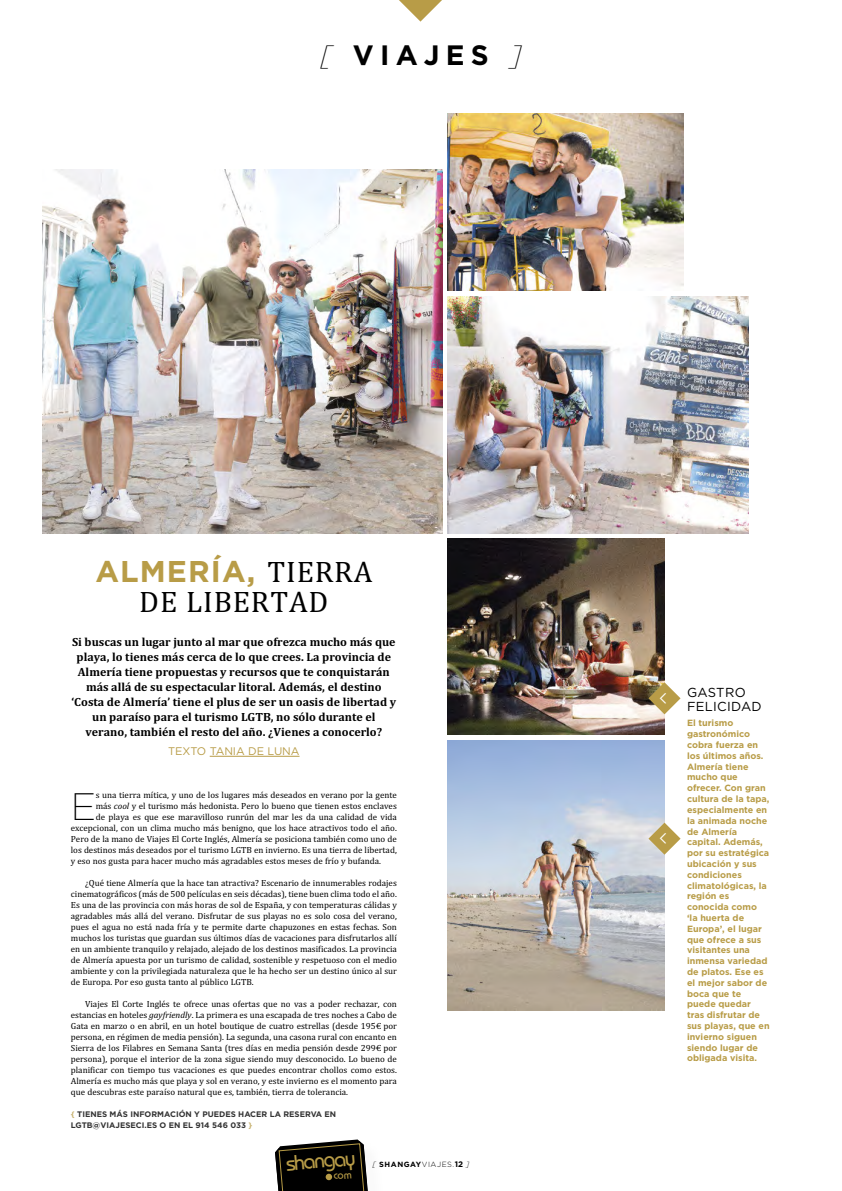
<style>
.page{position:relative;width:842px;height:1191px;background:#fff}
.page>*{position:absolute;margin:0;border:0;box-sizing:border-box;transform-origin:0 0}
.t1{font:200 38.3px "Gotham";color:#000}
.t2{font:700 30px "Gotham";letter-spacing:.035em;color:#b89c47}
.t3{font:30px "Cambria";letter-spacing:.03em;color:#000}
.t4{font:700 28px "Gotham";letter-spacing:.22em;color:#000}
.t5{font:500 21.2px "Bauhaus";color:#b89c47}
.t6{font:13px/14px "Gotham";letter-spacing:.02em;color:#000}
.t7{font:12px/15px "Cambria Bold OTF";color:#000;text-align:center}
.t8{font:11px "Gotham";letter-spacing:-.01em;color:#b89c47}
.t9{font:9px/11px "Cambria";color:#000;text-align:justify}
.t10{font:700 9px/10.8px "Gotham";color:#b89c47}
.t11{font:700 8px/11px "Gotham";color:#333}
.t12{font:700 7.5px "Gotham";letter-spacing:.075em;color:#000}
.s1{font-weight:200;font-style:italic}
.s2{font-family:"Cambria";font-weight:400;color:#000}
.s3{font-style:italic}
.s4{color:#c6b06c}
.s5{font-weight:300;font-style:italic}
.s6{font-weight:300}
.s7{font-size:8px}
</style>
<div class="page">
<img style="left:448px;top:113px;width:235px;height:178px">
<img style="left:448px;top:296px;width:300px;height:237px">
<img style="left:43px;top:169px;width:399px;height:364px">
<hr style="left:210px;top:756px;width:89px;height:1px;background:#b89c47">
<svg style="left:399px;top:0;width:43px;height:22px"></svg>
<img style="left:448px;top:539px;width:217px;height:195px">
<img style="left:448px;top:740px;width:217px;height:270px">
<svg style="left:275px;top:1139px;width:93px;height:52px;background:#23221f"></svg>
<svg style="left:648px;top:682px;width:32px;height:32px"></svg>
<svg style="left:648px;top:822px;width:32px;height:32px"></svg>
<h3 class="t4" style="left:320px;top:46px;width:203px"><span class="s1">[</span> VIAJES <span class="s1">]</span></h3>
<h2 class="t2" style="left:95px;top:561px;width:279px">ALMERÍA, <span class="s2">TIERRA</span></h2>
<h2 class="t3" style="left:139px;top:584px;width:191px">DE LIBERTAD</h2>
<p class="t7" style="left:71px;top:634px;width:326px">Si buscas un lugar junto al mar que ofrezca mucho más que playa, lo tienes más cerca de lo que crees. La provincia de Almería tiene propuestas y recursos que te conquistarán más allá de su espectacular litoral. Además, el destino ‘Costa de Almería’ tiene el plus de ser un oasis de libertad y un paraíso para el turismo LGTB, no sólo durante el verano, también el resto del año. ¿Vienes a conocerlo?</p>
<p class="t8" style="left:168px;top:747px;width:133px">TEXTO TANIA DE LUNA</p>
<h1 class="t1" style="left:71px;top:793px;width:27px">E</h1>
<p class="t9" style="left:96px;top:789px;width:303px">s una tierra mítica, y uno de los lugares más deseados en verano por la gente</p>
<p class="t9" style="left:96px;top:800px;width:303px">más <span class="s3">cool</span> y el turismo más hedonista. Pero lo bueno que tienen estos enclaves</p>
<p class="t9" style="left:96px;top:811px;width:303px">de playa es que ese maravilloso runrún del mar les da una calidad de vida</p>
<p class="t9" style="left:71px;top:822px;width:327px">excepcional, con un clima mucho más benigno, que los hace atractivos todo el año.</p>
<p class="t9" style="left:71px;top:833px;width:327px">Pero de la mano de Viajes El Corte Inglés, Almería se posiciona también como uno de</p>
<p class="t9" style="left:71px;top:844px;width:327px">los destinos más deseados por el turismo LGTB en invierno. Es una tierra de libertad,</p>
<p class="t9" style="left:71px;top:855px;width:312px">y eso nos gusta para hacer mucho más agradables estos meses de frío y bufanda.</p>
<p class="t9" style="left:71px;top:877px;width:327px;text-indent:14px">¿Qué tiene Almería que la hace tan atractiva? Escenario de innumerables rodajes cinematográficos (más de 500 películas en seis décadas), tiene buen clima todo el año.<br>Es una de las provincia con más horas de sol de España, y con temperaturas cálidas y agradables más allá del verano. Disfrutar de sus playas no es solo cosa del verano, pues el agua no está nada fría y te permite darte chapuzones en estas fechas. Son muchos los turistas que guardan sus últimos días de vacaciones para disfrutarlos allí en un ambiente tranquilo y relajado, alejado de los destinos masificados. La provincia de Almería apuesta por un turismo de calidad, sostenible y respetuoso con el medio ambiente y con la privilegiada naturaleza que le ha hecho ser un destino único al sur de Europa. Por eso gusta tanto al público LGTB.</p>
<p class="t9" style="left:71px;top:998px;width:327px;text-indent:14px">Viajes El Corte Inglés te ofrece unas ofertas que no vas a poder rechazar, con estancias en hoteles <span class="s3">gayfriendly</span>. La primera es una escapada de tres noches a Cabo de Gata en marzo o en abril, en un hotel boutique de cuatro estrellas (desde 195€ por persona, en régimen de media pensión). La segunda, una casona rural con encanto en Sierra de los Filabres en Semana Santa (tres días en media pensión desde 299€ por persona), porque el interior de la zona sigue siendo muy desconocido. Lo bueno de planificar con tiempo tus vacaciones es que puedes encontrar chollos como estos.<br>Almería es mucho más que playa y sol en verano, y este invierno es el momento para que descubras este paraíso natural que es, también, tierra de tolerancia.</p>
<p class="t11" style="left:71px;top:1109px;width:267px"><span class="s4">{</span> TIENES MÁS INFORMACIÓN Y PUEDES HACER LA RESERVA EN<br>LGTB@VIAJESECI.ES O EN EL 914 546 033 <span class="s4">}</span></p>
<h3 class="t5" style="left:285px;top:1155px;width:71px;rotate:-5deg">shangay</h3>
<p class="t12" style="left:373px;top:1161px;width:98px"><span class="s5">[</span> SHANGAY<span class="s6">VIAJES.</span><span class="s7">12</span> <span class="s5">]</span></p>
<h3 class="t6" style="left:687px;top:687px;width:76px">GASTRO<br>FELICIDAD</h3>
<p class="t10" style="left:687px;top:718px;width:84px">El turismo gastronómico cobra fuerza en los últimos años.<br>Almería tiene mucho que ofrecer. Con gran cultura de la tapa, especialmente en la animada noche de Almería capital. Además, por su estratégica ubicación y sus condiciones climatológicas, la región es conocida como ‘la huerta de<br>Europa’, el lugar que ofrece a sus visitantes una inmensa variedad de platos. Ese es el mejor sabor de boca que te puede quedar tras disfrutar de sus playas, que en invierno siguen siendo lugar de obligada visita.</p>
</div>
